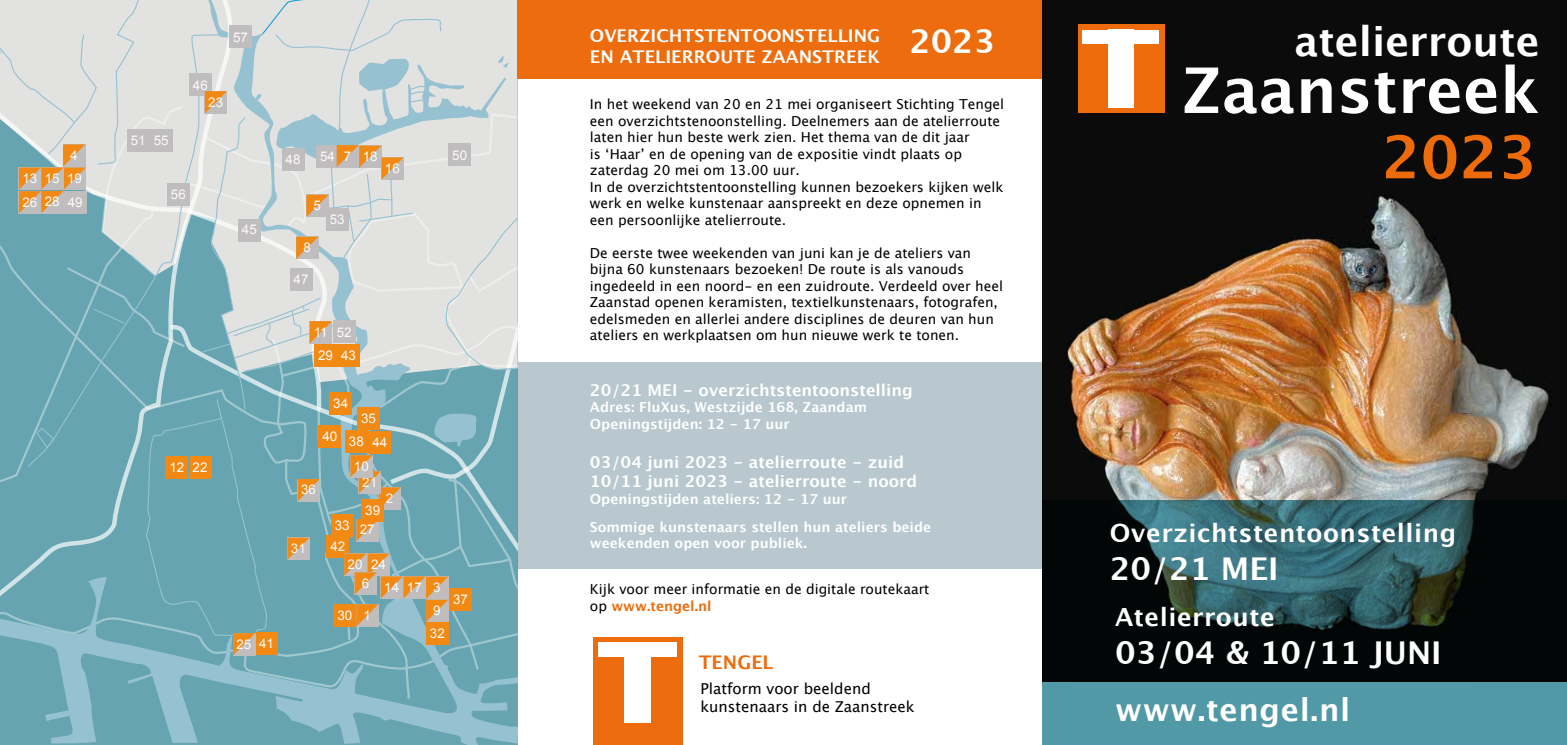
<style>
.page{position:relative;width:1567px;height:745px;background:#fff}
.page>*{position:absolute;margin:0;border:0;box-sizing:border-box;transform-origin:0 0}
.t1{font:700 62.75px "Lucida Grande";color:#fff}
.t2{font:700 58.75px "Lucida Grande";color:#ed6b0b}
.t3{font:700 40.75px "Lucida Grande";color:#fff}
.t4{font:700 31.38px "Lucida Grande";color:#fff}
.t5{font:700 31.25px "Lucida Grande";letter-spacing:.02em;color:#fff}
.t6{font:700 25px "Lucida Grande";letter-spacing:.02em;color:#fff}
.t7{font:700 18.75px "Lucida Grande";color:#ed6c0d}
.t8{font:700 17.5px/21px "Lucida Grande";color:#fff}
.t9{font:700 16.25px/19.5px "Lucida Grande";color:#fff}
.t10{font:15px/18px "Lucida Grande";color:#000}
.t11{font:13.75px/16.5px "Lucida Grande";color:#000}
.t12{font:700 13.75px/16.5px "Lucida Grande";color:#fff}
.t13{font:13.38px/23.6px "Arial";color:#fcfbf8}
.s1{font-weight:700;color:#ed6c0d}
</style>
<div class="page">
<img style="left:1041px;top:0;width:525px;height:500px">
<div style="left:517px;top:361px;width:524px;height:207px;background:#b8c8ce"></div>
<div style="left:593px;top:636px;width:89px;height:108px;background:#ed6c0d"></div>
<div style="left:624px;top:642px;width:26px;height:80px;background:#fff"></div>
<div style="left:598px;top:642px;width:79px;height:14px;background:#fff"></div>
<svg style="left:0;top:698px;width:517px;height:46px;background:#75aebb"></svg>
<svg style="left:0;top:0;width:517px;height:698px;background:#a1bec0"></svg>
<div style="left:238px;top:219px;width:23px;height:22px;background:#bfbdbd"></div>
<div style="left:361px;top:499px;width:22px;height:22px;background:#f18913"></div>
<svg style="left:1041px;top:500px;width:525px;height:244px;background:#26474d"></svg>
<div style="left:1077px;top:25px;width:87px;height:88px;background:#ed6b0b"></div>
<div style="left:1107px;top:30px;width:26px;height:78px;background:#fff"></div>
<div style="left:1082px;top:30px;width:77px;height:13px;background:#fff"></div>
<div style="left:517px;top:0;width:524px;height:79px;background:#ed6c0d"></div>
<p class="t13" style="left:22px;top:166px;width:16px">13<br>26</p>
<p class="t13" style="left:45px;top:166px;width:16px">15</p>
<p class="t13" style="left:45px;top:190px;width:16px">28</p>
<p class="t13" style="left:70px;top:143px;width:9px">4</p>
<p class="t13" style="left:67px;top:166px;width:16px">19</p>
<p class="t13" style="left:68px;top:190px;width:16px">49</p>
<p class="t13" style="left:131px;top:129px;width:16px">51</p>
<p class="t13" style="left:154px;top:129px;width:16px">55</p>
<p class="t13" style="left:233px;top:25px;width:16px">57</p>
<p class="t13" style="left:193px;top:73px;width:16px">46</p>
<p class="t13" style="left:208px;top:90px;width:16px">23</p>
<p class="t13" style="left:171px;top:183px;width:16px">56</p>
<p class="t13" style="left:242px;top:218px;width:16px">45</p>
<p class="t13" style="left:285px;top:148px;width:16px">48</p>
<p class="t13" style="left:320px;top:144px;width:16px">54</p>
<p class="t13" style="left:344px;top:145px;width:35px">7 18</p>
<p class="t13" style="left:385px;top:156px;width:16px">16</p>
<p class="t13" style="left:313px;top:194px;width:9px">5</p>
<p class="t13" style="left:303px;top:236px;width:9px">8</p>
<p class="t13" style="left:293px;top:268px;width:16px">47</p>
<p class="t13" style="left:330px;top:208px;width:16px">53</p>
<p class="t13" style="left:452px;top:143px;width:16px">50</p>
<p class="t13" style="left:169px;top:455px;width:40px">12 22</p>
<p class="t13" style="left:236px;top:631px;width:16px">25</p>
<p class="t13" style="left:259px;top:631px;width:16px">41</p>
<p class="t13" style="left:314px;top:320px;width:15px">11</p>
<p class="t13" style="left:337px;top:320px;width:16px">52</p>
<p class="t13" style="left:318px;top:343px;width:39px">29 43</p>
<p class="t13" style="left:333px;top:391px;width:16px">34</p>
<p class="t13" style="left:361px;top:406px;width:16px">35</p>
<p class="t13" style="left:322px;top:424px;width:16px">40</p>
<p class="t13" style="left:301px;top:477px;width:16px">36</p>
<p class="t13" style="left:349px;top:429px;width:16px">38</p>
<p class="t13" style="left:372px;top:430px;width:16px">44</p>
<p class="t13" style="left:354px;top:454px;width:16px">10</p>
<p class="t13" style="left:362px;top:470px;width:16px">21</p>
<p class="t13" style="left:386px;top:486px;width:9px">2</p>
<p class="t13" style="left:365px;top:498px;width:16px">39</p>
<p class="t13" style="left:291px;top:536px;width:16px">31</p>
<p class="t13" style="left:335px;top:513px;width:16px">33</p>
<p class="t13" style="left:330px;top:534px;width:16px">42</p>
<p class="t13" style="left:360px;top:517px;width:16px">27</p>
<p class="t13" style="left:347px;top:552px;width:40px">20 24</p>
<p class="t13" style="left:337px;top:603px;width:16px">30</p>
<p class="t13" style="left:362px;top:571px;width:9px">6</p>
<p class="t13" style="left:363px;top:603px;width:9px">1</p>
<p class="t13" style="left:384px;top:575px;width:39px">14 17</p>
<p class="t13" style="left:433px;top:575px;width:9px">3</p>
<p class="t13" style="left:433px;top:598px;width:9px">9</p>
<p class="t13" style="left:430px;top:621px;width:16px">32</p>
<p class="t13" style="left:453px;top:587px;width:16px">37</p>
<p class="t8" style="left:590px;top:25px;width:406px">OVERZICHTSTENTOONSTELLING<br>EN ATELIERROUTE ZAANSTREEK <sup>2023</sup></p>
<p class="t11" style="left:590px;top:96px;width:416px">In het weekend van 20 en 21 mei organiseert Stichting Tengel een overzichtstenoonstelling. Deelnemers aan de atelierroute laten hier hun beste werk zien. Het thema van de dit jaar<br>is ‘Haar’ en de opening van de expositie vindt plaats op zaterdag 20 mei om 13.00 uur.<br>In de overzichtstentoonstelling kunnen bezoekers kijken welk werk en welke kunstenaar aanspreekt en deze opnemen in een persoonlijke atelierroute.</p>
<p class="t11" style="left:590px;top:245px;width:414px">De eerste twee weekenden van juni kan je de ateliers van bijna 60 kunstenaars bezoeken! De route is als vanouds ingedeeld in een noord- en een zuidroute. Verdeeld over heel Zaanstad openen keramisten, textielkunstenaars, fotografen, edelsmeden en allerlei andere disciplines de deuren van hun ateliers en werkplaatsen om hun nieuwe werk te tonen.</p>
<p class="t9" style="left:590px;top:379px;width:324px">20/21 MEI - overzichtstentoonstelling</p>
<p class="t12" style="left:590px;top:398px;width:279px">Adres: FluXus, Westzijde 168, Zaandam<br>Openingstijden: 12 - 17 uur</p>
<p class="t9" style="left:590px;top:451px;width:329px">03/04 juni 2023 - atelierroute - zuid<br>10/11 juni 2023 - atelierroute - noord</p>
<p class="t12" style="left:590px;top:484px;width:343px;line-height:27.8px">Openingstijden ateliers: 12 - 17 uur<br>Sommige kunstenaars stellen hun ateliers beide</p>
<p class="t12" style="left:590px;top:534px;width:218px">weekenden open voor publiek.</p>
<p class="t11" style="left:590px;top:580px;width:341px">Kijk voor meer informatie en de digitale routekaart op <span class="s1">www.tengel.nl</span></p>
<h3 class="t7" style="left:698px;top:647px;width:76px">TENGEL</h3>
<p class="t10" style="left:700px;top:679px;width:216px">Platform voor beeldend kunstenaars in de Zaanstreek</p>
<h3 class="t3" style="left:1294px;top:8px;width:247px">atelierroute</h3>
<h1 class="t1" style="left:1181px;top:39px;width:360px">Zaanstreek</h1>
<h2 class="t2" style="left:1381px;top:109px;width:157px">2023</h2>
<h3 class="t6" style="left:1109px;top:512px;width:348px">Overzichtstentoonstelling</h3>
<h3 class="t4" style="left:1109px;top:542px;width:170px">20/21 MEI</h3>
<h3 class="t6" style="left:1114px;top:596px;width:161px">Atelierroute</h3>
<h3 class="t4" style="left:1114px;top:627px;width:328px">03/04 &amp; 10/11 JUNI</h3>
<h3 class="t5" style="left:1114px;top:683px;width:237px">www.tengel.nl</h3>
</div>
